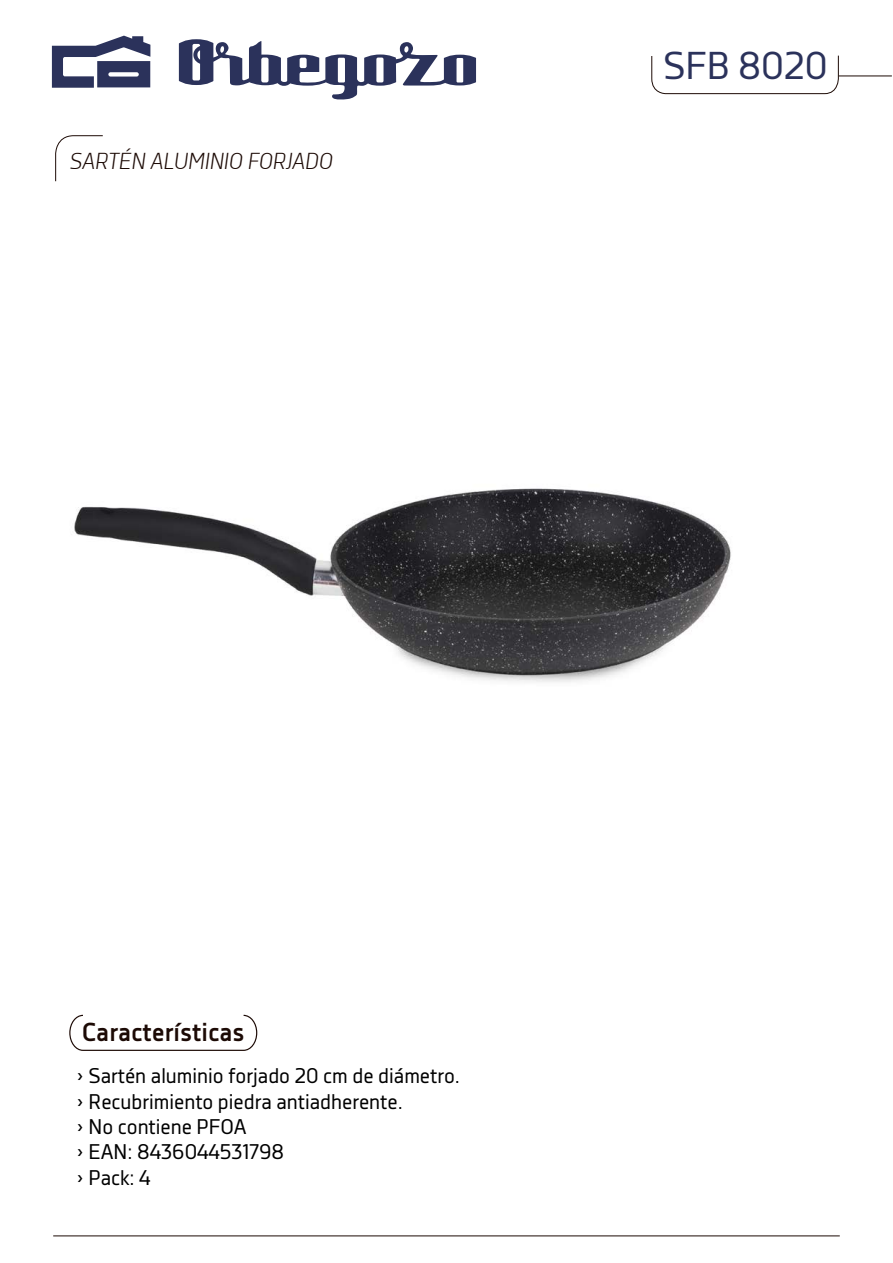
<style>
.page{position:relative;width:893px;height:1263px;background:#fff}
.page>*{position:absolute;margin:0;border:0;box-sizing:border-box;transform-origin:0 0}
.t1{font:38.55px "Decima Nova";color:#2b325b}
.t2{font:700 25.8px "Decima Nova";color:#1c0a05}
.t3{font:italic 300 22.5px "Decima Nova";color:#1c0a05}
.t4{font:21.15px/25.3px "Decima Nova";color:#000}
</style>
<div class="page">
<img style="left:74px;top:488px;width:657px;height:194px">
<hr style="left:53px;top:1235px;width:787px;height:1px;background:#1c0a05">
<hr style="left:839px;top:76px;width:53px;height:1px;background:#1c0a05">
<svg style="left:651px;top:55px;width:188px;height:39px"></svg>
<svg style="left:55px;top:135px;width:48px;height:47px"></svg>
<svg style="left:52px;top:36px;width:98px;height:52px"></svg>
<svg style="left:179px;top:39px;width:297px;height:61px"></svg>
<svg style="left:69px;top:1015px;width:188px;height:36px"></svg>
<p class="t3" style="left:70px;top:148px;width:265px">SARTÉN ALUMINIO FORJADO</p>
<h1 class="t1" style="left:663px;top:44px;width:166px">SFB 8020</h1>
<p class="t2" style="left:82px;top:1017px;width:164px">Características</p>
<p class="t4" style="left:77px;top:1063px;width:385px">› Sartén aluminio forjado 20 cm de diámetro. › Recubrimiento piedra antiadherente.<br>› No contiene PFOA<br>› EAN: 8436044531798<br>› Pack: 4</p>
</div>
